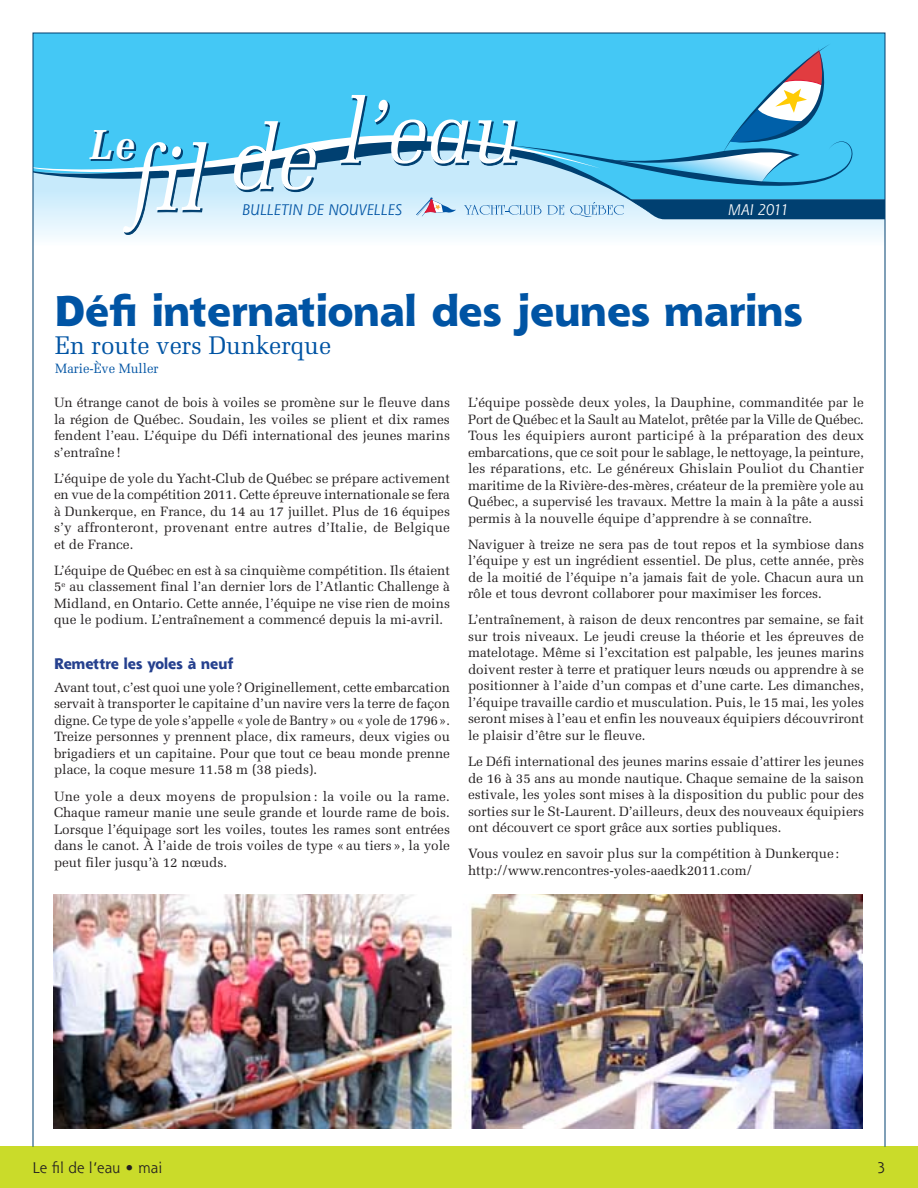
<style>
.page{position:relative;width:918px;height:1188px;background:#fff}
.page>*{position:absolute;margin:0;border:0;box-sizing:border-box;transform-origin:0 0}
.t1{font:800 42px "Shannon";color:#0054a4}
.t2{font:italic 700 42px "Melior";color:#fff;scale:.88 1}
.t3{font:25.5px "Melior";color:#0054a4;scale:.95 1}
.t4{font:800 15px "Shannon";color:#25408e;scale:.95 1}
.t5{font:italic 15px "Shannon";color:#0054a4}
.t6{font:15px "Shannon";color:#231f20}
.t7{font:italic 15px "Shannon";color:#fff}
.t8{font:13.5px/16.5px "Melior";color:#231f20;text-align:justify}
.t9{font:13.5px "Melior";color:#0054a4;scale:.95 1}
</style>
<div class="page">
<img style="left:54px;top:895px;width:808px;height:234px">
<hr style="left:35px;top:236px;width:848px;height:2px;background:#f3fafe">
<div style="left:35px;top:35px;width:848px;height:9px;background:#44c8f5"></div>
<svg style="left:35px;top:44px;width:848px;height:192px;background:#70c9ea"></svg>
<div style="left:0;top:1147px;width:918px;height:41px;background:#cadb2a"></div>
<h1 class="t2" style="left:90px;top:127px;width:53px">Le</h1>
<p class="t5" style="left:242px;top:203px;width:161px">BULLETIN DE NOUVELLES</p>
<p class="t7" style="left:728px;top:203px;width:62px">MAI 2011</p>
<h1 class="t1" style="left:54px;top:294px;width:750px">Défi international des jeunes marins</h1>
<h2 class="t3" style="left:55px;top:335px;width:292px">En route vers Dunkerque</h2>
<p class="t9" style="left:55px;top:363px;width:110px">Marie-Ève Muller</p>
<p class="t8" style="left:54px;top:395px;width:398px">Un étrange canot de bois à voiles se promène sur le fleuve dans la région de Québec. Soudain, les voiles se plient et dix rames fendent l’eau. L’équipe du Défi international des jeunes marins s’entraîne !</p>
<p class="t8" style="left:54px;top:471px;width:398px">L’équipe de yole du Yacht-Club de Québec se prépare activement en vue de la compétition 2011. Cette épreuve internationale se fera à Dunkerque, en France, du 14 au 17 juillet. Plus de 16 équipes s’y affronteront, provenant entre autres d’Italie, de Belgique et de France.</p>
<p class="t8" style="left:54px;top:563px;width:398px">L’équipe de Québec en est à sa cinquième compétition. Ils étaient 5<sup>e</sup> au classement final l’an dernier lors de l’Atlantic Challenge à Midland, en Ontario. Cette année, l’équipe ne vise rien de moins que le podium. L’entraînement a commencé depuis la mi-avril.</p>
<p class="t4" style="left:54px;top:657px;width:190px">Remettre les yoles à neuf</p>
<p class="t8" style="left:54px;top:680px;width:398px">Avant tout, c’est quoi une yole ? Originellement, cette embarcation servait à transporter le capitaine d’un navire vers la terre de façon digne. Ce type de yole s’appelle « yole de Bantry » ou « yole de 1796 ».<br>Treize personnes y prennent place, dix rameurs, deux vigies ou brigadiers et un capitaine. Pour que tout ce beau monde prenne place, la coque mesure 11.58 m (38 pieds).</p>
<p class="t8" style="left:54px;top:789px;width:398px">Une yole a deux moyens de propulsion : la voile ou la rame.<br>Chaque rameur manie une seule grande et lourde rame de bois.<br>Lorsque l’équipage sort les voiles, toutes les rames sont entrées dans le canot. À l’aide de trois voiles de type « au tiers », la yole peut filer jusqu’à 12 nœuds.</p>
<p class="t8" style="left:468px;top:395px;width:398px">L’équipe possède deux yoles, la Dauphine, commanditée par le Port de Québec et la Sault au Matelot, prêtée par la Ville de Québec.<br>Tous les équipiers auront participé à la préparation des deux embarcations, que ce soit pour le sablage, le nettoyage, la peinture, les réparations, etc. Le généreux Ghislain Pouliot du Chantier maritime de la Rivière-des-mères, créateur de la première yole au Québec, a supervisé les travaux. Mettre la main à la pâte a aussi permis à la nouvelle équipe d’apprendre à se connaître.</p>
<p class="t8" style="left:468px;top:537px;width:398px">Naviguer à treize ne sera pas de tout repos et la symbiose dans l’équipe y est un ingrédient essentiel. De plus, cette année, près de la moitié de l’équipe n’a jamais fait de yole. Chacun aura un rôle et tous devront collaborer pour maximiser les forces.</p>
<p class="t8" style="left:468px;top:613px;width:398px">L’entraînement, à raison de deux rencontres par semaine, se fait sur trois niveaux. Le jeudi creuse la théorie et les épreuves de matelotage. Même si l’excitation est palpable, les jeunes marins doivent rester à terre et pratiquer leurs nœuds ou apprendre à se positionner à l’aide d’un compas et d’une carte. Les dimanches, l’équipe travaille cardio et musculation. Puis, le 15 mai, les yoles seront mises à l’eau et enfin les nouveaux équipiers découvriront le plaisir d’être sur le fleuve.</p>
<p class="t8" style="left:468px;top:755px;width:398px">Le Défi international des jeunes marins essaie d’attirer les jeunes de 16 à 35 ans au monde nautique. Chaque semaine de la saison estivale, les yoles sont mises à la disposition du public pour des sorties sur le St-Laurent. D’ailleurs, deux des nouveaux équipiers ont découvert ce sport grâce aux sorties publiques.</p>
<p class="t8" style="left:468px;top:847px;width:373px">Vous voulez en savoir plus sur la compétition à Dunkerque : http://www.rencontres-yoles-aaedk2011.com/</p>
<p class="t6" style="left:33px;top:1162px;width:131px">Le fil de l’eau • mai</p>
<p class="t6" style="left:877px;top:1162px;width:10px">3</p>
</div>
